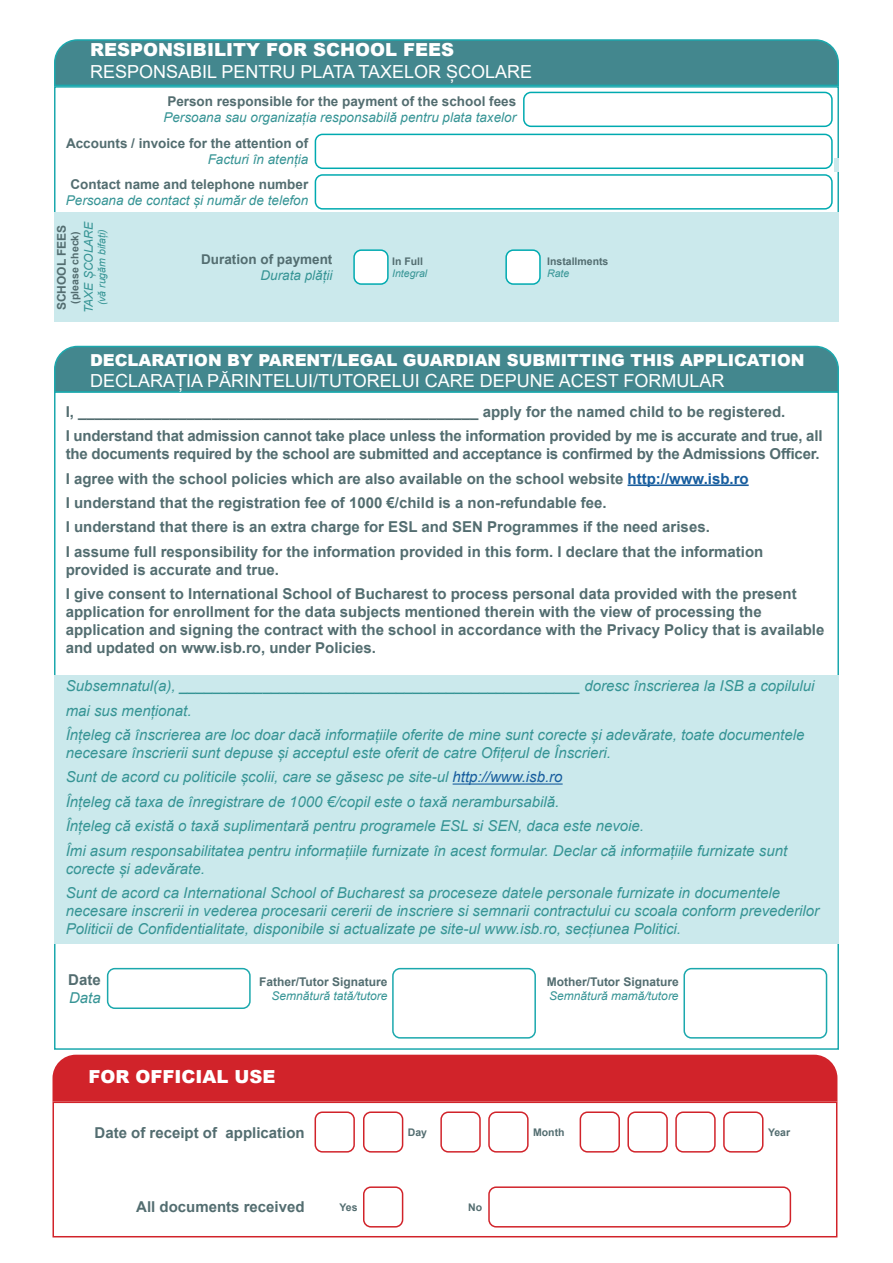
<style>
.page{position:relative;width:893px;height:1263px;background:#fff}
.page>*{position:absolute;margin:0;border:0;box-sizing:border-box;transform-origin:0 0}
.t1{font:18px "Arial";color:#fff}
.t2{font:900 18px "Arial";color:#fff}
.t3{font:900 16.5px "Arial";color:#fff}
.t4{font:700 15px/18px "Arial";color:#536d70}
.t5{font:italic 15px/18px "Arial";color:#369495}
.t6{font:700 13.5px "Arial";color:#536d70}
.t7{font:italic 13.5px "Arial";color:#369495}
.t8{font:700 12px "Arial";color:#536d70}
.t9{font:italic 12px "Arial";color:#369495}
.t10{font:700 10.5px "Arial";color:#536d70}
.t11{font:italic 10.5px "Arial";color:#369495}
.s1{color:#175d9e}
</style>
<div class="page">
<div style="left:54px;top:675px;width:785px;height:268px;background:#cbe9ec"></div>
<svg style="left:54px;top:345px;width:785px;height:48px;background:#448c92"></svg>
<div style="left:107px;top:968px;width:144px;height:41px;border:2px solid #1ba8ad;border-radius:7px"></div>
<hr style="left:628px;top:484px;width:121px;height:2px;background:#175d9e">
<hr style="left:453px;top:783px;width:110px;height:2px;background:#175d9e">
<div style="left:392px;top:968px;width:144px;height:70px;border:2px solid #1ba8ad;border-radius:7px"></div>
<div style="left:683px;top:968px;width:144px;height:70px;border:2px solid #1ba8ad;border-radius:7px"></div>
<div style="left:834px;top:158px;width:5px;height:14px;background:#cbe9ec"></div>
<div style="left:54px;top:212px;width:785px;height:109px;background:#cbe9ec"></div>
<svg style="left:54px;top:39px;width:785px;height:48px;background:#428b92"></svg>
<div style="left:523px;top:92px;width:310px;height:35px;border:2px solid #00aab0;border-radius:7px"></div>
<div style="left:315px;top:134px;width:518px;height:35px;border:2px solid #00aab0;border-radius:7px"></div>
<div style="left:315px;top:174px;width:518px;height:36px;border:2px solid #00aab0;border-radius:7px"></div>
<div style="left:354px;top:250px;width:34px;height:34px;background:#fff;border-radius:7px"></div>
<div style="left:353px;top:249px;width:36px;height:36px;border:2px solid #00aab0;border-radius:7px"></div>
<div style="left:506px;top:250px;width:34px;height:34px;background:#fff;border-radius:7px"></div>
<div style="left:505px;top:249px;width:36px;height:36px;border:2px solid #00aab0;border-radius:7px"></div>
<div style="left:52px;top:1054px;width:786px;height:48px;background:#d1232a"></div>
<div style="left:52px;top:1101px;width:785px;height:136px;border:2px solid #d1232a"></div>
<div style="left:315px;top:1111px;width:40px;height:41px;border:2px solid #d1232a;border-radius:7px"></div>
<div style="left:363px;top:1111px;width:40px;height:41px;border:2px solid #d1232a;border-radius:7px"></div>
<div style="left:363px;top:1186px;width:40px;height:41px;border:2px solid #d1232a;border-radius:7px"></div>
<div style="left:440px;top:1111px;width:41px;height:41px;border:2px solid #d1232a;border-radius:7px"></div>
<div style="left:488px;top:1111px;width:41px;height:41px;border:2px solid #d1232a;border-radius:7px"></div>
<div style="left:488px;top:1186px;width:303px;height:41px;border:2px solid #d1232a;border-radius:7px"></div>
<div style="left:580px;top:1111px;width:40px;height:41px;border:2px solid #d1232a;border-radius:7px"></div>
<div style="left:627px;top:1111px;width:41px;height:41px;border:2px solid #d1232a;border-radius:7px"></div>
<div style="left:675px;top:1111px;width:41px;height:41px;border:2px solid #d1232a;border-radius:7px"></div>
<div style="left:723px;top:1111px;width:40px;height:41px;border:2px solid #d1232a;border-radius:7px"></div>
<p class="t2" style="left:90px;top:37px;width:365px">RESPONSIBILITY FOR SCHOOL FEES</p>
<p class="t1" style="left:90px;top:59px;width:444px">RESPONSABIL PENTRU PLATA TAXELOR ȘCOLARE</p>
<p class="t6" style="left:167px;top:92px;width:350px">Person responsible for the payment of the school fees</p>
<p class="t7" style="left:163px;top:109px;width:354px">Persoana sau organizația responsabilă pentru plata taxelor</p>
<p class="t6" style="left:66px;top:134px;width:244px">Accounts / invoice for the attention of</p>
<p class="t7" style="left:208px;top:151px;width:102px">Facturi în atenția</p>
<p class="t6" style="left:70px;top:174px;width:239px">Contact name and telephone number</p>
<p class="t7" style="left:66px;top:191px;width:244px">Persoana de contact și număr de telefon</p>
<p class="t8" style="left:53px;top:310px;width:87px;rotate:-90deg">SCHOOL FEES</p>
<p class="t10" style="left:67px;top:304px;width:74px;rotate:-90deg">(please check)</p>
<p class="t9" style="left:81px;top:313px;width:93px;rotate:-90deg">TAXE ȘCOLARE</p>
<p class="t11" style="left:95px;top:305px;width:78px;rotate:-90deg">(vă rugăm bifați)</p>
<p class="t6" style="left:201px;top:250px;width:133px">Duration of payment</p>
<p class="t7" style="left:260px;top:267px;width:74px">Durata plății</p>
<p class="t10" style="left:392px;top:254px;width:32px">In Full</p>
<p class="t11" style="left:392px;top:267px;width:37px">Integral</p>
<p class="t10" style="left:547px;top:254px;width:63px">Installments</p>
<p class="t11" style="left:547px;top:267px;width:24px">Rate</p>
<p class="t3" style="left:90px;top:348px;width:716px">DECLARATION BY PARENT/LEGAL GUARDIAN SUBMITTING THIS APPLICATION</p>
<p class="t1" style="left:90px;top:368px;width:636px">DECLARAȚIA PĂRINTELUI/TUTORELUI CARE DEPUNE ACEST FORMULAR</p>
<p class="t4" style="left:66px;top:403px;width:721px">I, ________________________________________________ apply for the named child to be registered.</p>
<p class="t4" style="left:66px;top:427px;width:758px">I understand that admission cannot take place unless the information provided by me is accurate and true, all the documents required by the school are submitted and acceptance is confirmed by the Admissions Officer.</p>
<p class="t4" style="left:66px;top:470px;width:684px">I agree with the school policies which are also available on the school website <span class="s1">http://www.isb.ro</span></p>
<p class="t4" style="left:66px;top:494px;width:542px">I understand that the registration fee of 1000 €/child is a non-refundable fee.</p>
<p class="t4" style="left:66px;top:518px;width:646px">I understand that there is an extra charge for ESL and SEN Programmes if the need arises.</p>
<p class="t4" style="left:66px;top:543px;width:699px">I assume full responsibility for the information provided in this form. I declare that the information provided is accurate and true.</p>
<p class="t4" style="left:66px;top:585px;width:760px">I give consent to International School of Bucharest to process personal data provided with the present application for enrollment for the data subjects mentioned therein with the view of processing the application and signing the contract with the school in accordance with the Privacy Policy that is available and updated on www.isb.ro, under Policies.</p>
<p class="t5" style="left:66px;top:677px;width:750px">Subsemnatul(a), ________________________________________________ doresc înscrierea la ISB a copilului</p>
<p class="t5" style="left:66px;top:702px;width:127px">mai sus menționat.</p>
<p class="t5" style="left:66px;top:726px;width:740px">Înțeleg că înscrierea are loc doar dacă informațiile oferite de mine sunt corecte și adevărate, toate documentele necesare înscrierii sunt depuse și acceptul este oferit de catre Ofițerul de Înscrieri.</p>
<p class="t5" style="left:66px;top:768px;width:498px">Sunt de acord cu politicile școlii, care se găsesc pe site-ul <span class="s1">http://www.isb.ro</span></p>
<p class="t5" style="left:66px;top:793px;width:495px">Înțeleg că taxa de înregistrare de 1000 €/copil este o taxă nerambursabilă.</p>
<p class="t5" style="left:66px;top:817px;width:580px">Înțeleg că există o taxă suplimentară pentru programele ESL si SEN, daca este nevoie.</p>
<p class="t5" style="left:66px;top:841px;width:723px">Îmi asum responsabilitatea pentru informațiile furnizate în acest formular. Declar că informațiile furnizate sunt corecte și adevărate.</p>
<p class="t5" style="left:66px;top:884px;width:755px">Sunt de acord ca International School of Bucharest sa proceseze datele personale furnizate in documentele necesare inscrerii in vederea procesarii cererii de inscriere si semnarii contractului cu scoala conform prevederilor<br>Politicii de Confidentialitate, disponibile si actualizate pe site-ul www.isb.ro, secțiunea Politici.</p>
<p class="t4" style="left:68px;top:971px;width:34px">Date</p>
<p class="t5" style="left:69px;top:989px;width:33px">Data</p>
<p class="t8" style="left:259px;top:973px;width:130px">Father/Tutor Signature</p>
<p class="t9" style="left:271px;top:988px;width:118px">Semnătură tată/tutore</p>
<p class="t8" style="left:547px;top:973px;width:133px">Mother/Tutor Signature</p>
<p class="t9" style="left:549px;top:988px;width:131px">Semnătură mamă/tutore</p>
<p class="t2" style="left:88px;top:1063px;width:189px">FOR OFFICIAL USE</p>
<p class="t4" style="left:95px;top:1123px;width:212px">Date of receipt of application</p>
<p class="t4" style="left:136px;top:1198px;width:170px">All documents received</p>
<p class="t10" style="left:339px;top:1200px;width:20px">Yes</p>
<p class="t10" style="left:408px;top:1125px;width:21px">Day</p>
<p class="t10" style="left:468px;top:1200px;width:15px">No</p>
<p class="t10" style="left:533px;top:1125px;width:33px">Month</p>
<p class="t10" style="left:768px;top:1125px;width:24px">Year</p>
</div>
